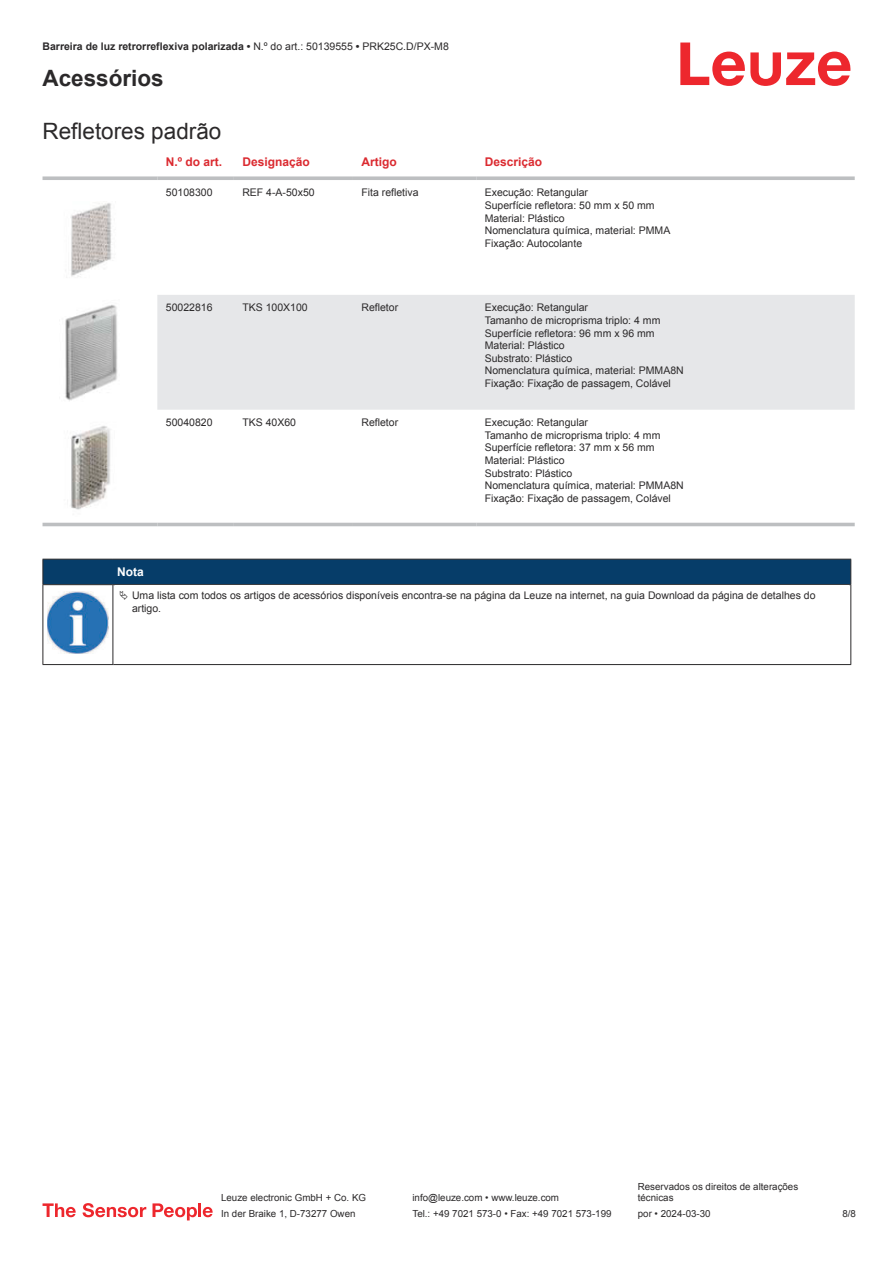
<style>
.page{position:relative;width:893px;height:1263px;background:#fff}
.page>*{position:absolute;margin:0;border:0;box-sizing:border-box;transform-origin:0 0}
.t1{font:22.5px "Arial";color:#2b292a}
.t2{font:700 22.5px "Arial";color:#2b292a}
.t3{font:700 12px "Arial";color:#db2a30}
.t4{font:700 12px "Arial";color:#fff}
.t5{font:10.5px/12.6px "Arial";color:#2b292a}
.t6{font:700 10.5px "Arial";color:#2b292a}
.t7{font:9.75px/11.7px "Arial";color:#2b292a}
.s1{font-weight:400}
</style>
<div class="page">
<svg style="left:680px;top:43px;width:170px;height:43px"></svg>
<div style="left:43px;top:522px;width:812px;height:5px;background:#ececed"></div>
<div style="left:157px;top:295px;width:698px;height:115px;background:#e6e7e9"></div>
<svg style="left:43px;top:176px;width:114px;height:4px"></svg>
<svg style="left:157px;top:176px;width:77px;height:4px"></svg>
<svg style="left:234px;top:176px;width:119px;height:4px"></svg>
<svg style="left:353px;top:176px;width:123px;height:4px"></svg>
<svg style="left:476px;top:176px;width:379px;height:4px;background:#c4c6c8"></svg>
<hr style="left:43px;top:523px;width:114px;height:3px;background:#bdbfc1">
<hr style="left:157px;top:523px;width:77px;height:3px;background:#bdbfc1">
<hr style="left:234px;top:523px;width:119px;height:3px;background:#bdbfc1">
<hr style="left:353px;top:523px;width:123px;height:3px;background:#bdbfc1">
<hr style="left:476px;top:523px;width:379px;height:3px;background:#bdbfc1">
<img style="left:71px;top:203px;width:41px;height:74px">
<img style="left:65px;top:305px;width:53px;height:96px">
<img style="left:70px;top:426px;width:40px;height:84px">
<div style="left:43px;top:559px;width:808px;height:26px;background:#063d69"></div>
<hr style="left:113px;top:584px;width:738px;height:1px;background:#2b292a">
<hr style="left:43px;top:585px;width:1px;height:75px;background:#2b292a">
<hr style="left:113px;top:585px;width:1px;height:75px;background:#2b292a">
<hr style="left:850px;top:585px;width:1px;height:75px;background:#2b292a">
<hr style="left:43px;top:664px;width:70px;height:1px;background:#2b292a">
<hr style="left:113px;top:664px;width:738px;height:1px;background:#2b292a">
<img style="left:47px;top:591px;width:61px;height:63px">
<svg style="left:43px;top:1203px;width:33px;height:14px"></svg>
<svg style="left:83px;top:1203px;width:63px;height:14px"></svg>
<svg style="left:153px;top:1203px;width:44px;height:17px"></svg>
<hr style="left:198px;top:1203px;width:3px;height:14px;background:#ed272d">
<svg style="left:203px;top:1207px;width:10px;height:10px"></svg>
<p class="t6" style="left:43px;top:43px;width:408px">Barreira de luz retrorreflexiva polarizada • <span class="s1">N.º do art.: 50139555</span> • <span class="s1">PRK25C.D/PX-M8</span></p>
<h1 class="t2" style="left:43px;top:70px;width:123px">Acessórios</h1>
<h1 class="t1" style="left:43px;top:123px;width:180px">Refletores padrão</h1>
<p class="t3" style="left:166px;top:157px;width:58px">N.º do art.</p>
<p class="t3" style="left:242px;top:157px;width:69px">Designação</p>
<p class="t3" style="left:361px;top:157px;width:37px">Artigo</p>
<p class="t3" style="left:485px;top:157px;width:59px">Descrição</p>
<p class="t5" style="left:166px;top:187px;width:48px">50108300</p>
<p class="t5" style="left:242px;top:187px;width:74px">REF 4-A-50x50</p>
<p class="t5" style="left:361px;top:187px;width:59px">Fita refletiva</p>
<p class="t5" style="left:485px;top:187px;width:187px">Execução: Retangular<br>Superfície refletora: 50 mm x 50 mm<br>Material: Plástico<br>Nomenclatura química, material: PMMA<br>Fixação: Autocolante</p>
<p class="t5" style="left:166px;top:302px;width:48px">50022816</p>
<p class="t5" style="left:242px;top:302px;width:67px">TKS 100X100</p>
<p class="t5" style="left:361px;top:302px;width:38px">Refletor</p>
<p class="t5" style="left:485px;top:302px;width:200px">Execução: Retangular<br>Tamanho de microprisma triplo: 4 mm<br>Superfície refletora: 96 mm x 96 mm<br>Material: Plástico<br>Substrato: Plástico<br>Nomenclatura química, material: PMMA8N<br>Fixação: Fixação de passagem, Colável</p>
<p class="t5" style="left:166px;top:417px;width:48px">50040820</p>
<p class="t5" style="left:242px;top:417px;width:55px">TKS 40X60</p>
<p class="t5" style="left:361px;top:417px;width:38px">Refletor</p>
<p class="t5" style="left:485px;top:417px;width:200px">Execução: Retangular<br>Tamanho de microprisma triplo: 4 mm<br>Superfície refletora: 37 mm x 56 mm<br>Material: Plástico<br>Substrato: Plástico<br>Nomenclatura química, material: PMMA8N<br>Fixação: Fixação de passagem, Colável</p>
<p class="t4" style="left:117px;top:567px;width:28px">Nota</p>
<p class="t5" style="left:132px;top:590px;width:685px">Uma lista com todos os artigos de acessórios disponíveis encontra-se na página da Leuze na internet, na guia Download da página de detalhes do artigo.</p>
<p class="t7" style="left:221px;top:1193px;width:146px">Leuze electronic GmbH + Co. KG</p>
<p class="t7" style="left:412px;top:1193px;width:148px">info@leuze.com • www.leuze.com</p>
<p class="t7" style="left:638px;top:1181px;width:162px">Reservados os direitos de alterações técnicas</p>
<p class="t7" style="left:221px;top:1209px;width:136px">In der Braike 1, D-73277 Owen</p>
<p class="t7" style="left:412px;top:1209px;width:201px">Tel.: +49 7021 573-0 • Fax: +49 7021 573-199</p>
<p class="t7" style="left:638px;top:1209px;width:74px">por • 2024-03-30</p>
<p class="t7" style="left:842px;top:1209px;width:15px">8 /8</p>
</div>
